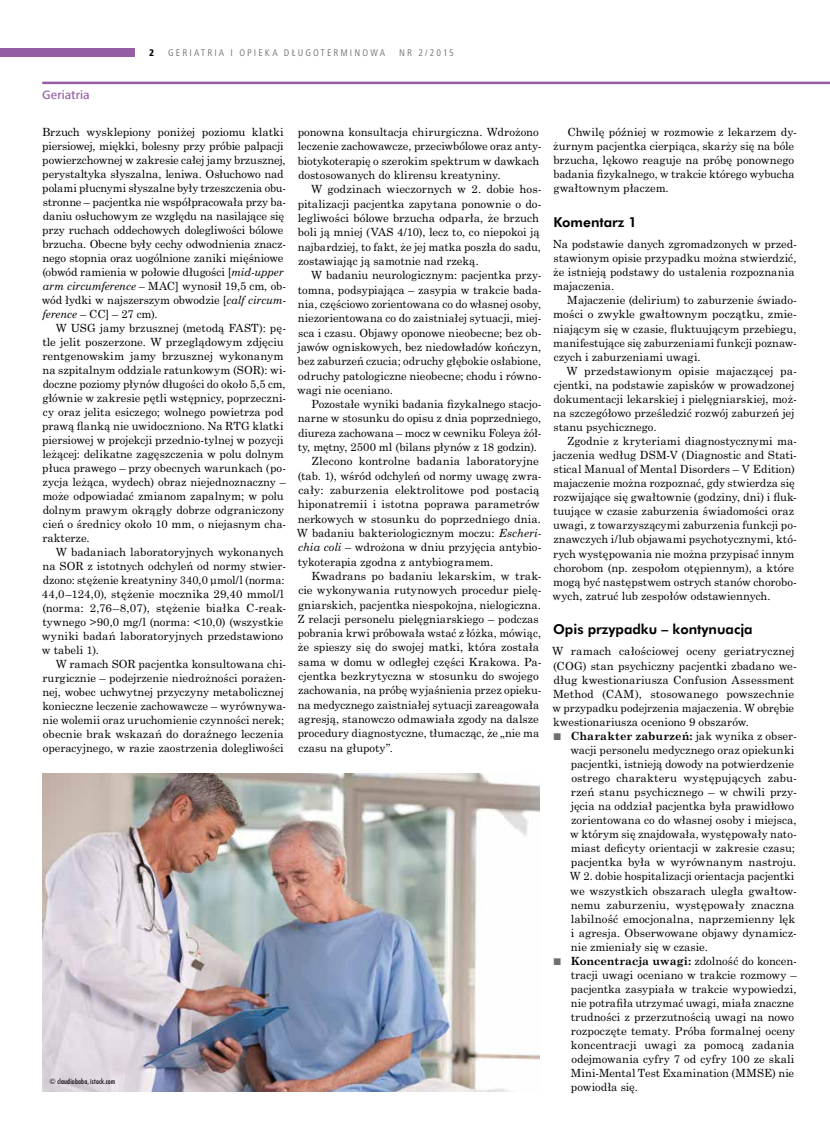
<style>
.page{position:relative;width:830px;height:1134px;background:#fff}
.page>*{position:absolute;margin:0;border:0;box-sizing:border-box;transform-origin:0 0}
.t1{font:800 13.75px "Futurum Ibis EE";color:#000}
.t2{font:500 12.5px "Frutiger Next LTW1 G";letter-spacing:.005em;color:#945ea4}
.t3{font:11.25px/14.1px "Century Schoolbook Pro Greek MP";color:#000}
.t4{font:condensed 10px "Frutiger Next LTW1 G";letter-spacing:.21em;color:#6e6e6e}
.t5{font:800 condensed 10px "Frutiger Next LTW1 G";color:#000}
.t6{font:500 condensed 7.5px "Futurum Ibis EE";letter-spacing:.02em;color:#000}
.s1{font-style:italic}
.s2{font-family:"Frutiger Next LTW1 G";font-weight:500;font-stretch:condensed;font-size:10px;color:#6e6e6e}
.s3{font-weight:700}
</style>
<div class="page">
<div style="left:0;top:48px;width:135px;height:9px;background:#945ea4"></div>
<hr style="left:42px;top:82px;width:787px;height:2px;background:#945ea4">
<img style="left:43px;top:773px;width:496px;height:318px">
<p class="t5" style="left:149px;top:47px;width:7px">2</p>
<p class="t4" style="left:168px;top:45px;width:218px">GERIATRIA I OPIEKA DŁUGOTERMINOWA</p>
<p class="t4" style="left:399px;top:45px;width:56px">NR 2/2015</p>
<p class="t2" style="left:42px;top:87px;width:49px">Geriatria</p>
<p class="t3" style="left:42px;top:125px;width:246px">Brzuch wysklepiony poniżej poziomu klatki piersiowej, miękki, bolesny przy próbie palpacji powierzchownej w zakresie całej jamy brzusznej, perystaltyka słyszalna, leniwa. Osłuchowo nad polami płucnymi słyszalne były trzeszczenia obu‑ stronne – pacjentka nie współpracowała przy ba‑ daniu osłuchowym ze względu na nasilające się przy ruchach oddechowych dolegliwości bólowe brzucha. Obecne były cechy odwodnienia znacz‑ nego stopnia oraz uogólnione zaniki mięśniowe (obwód ramienia w połowie długości [<span class="s1">mid‑upper arm circumference –</span> MAC] wynosił 19,5 cm, ob‑ wód łydki w najszerszym obwodzie [<span class="s1">calf circum‑ ference</span> – CC] – 27 cm).</p>
<p class="t3" style="left:42px;top:321px;width:245px;text-indent:13px">W USG jamy brzusznej (metodą FAST): pę‑ tle jelit poszerzone. W przeglądowym zdjęciu rentgenowskim jamy brzusznej wykonanym na szpitalnym oddziale ratunkowym (SOR): wi‑ doczne poziomy płynów długości do około 5,5 cm, głównie w zakresie pętli wstępnicy, poprzeczni‑ cy oraz jelita esiczego; wolnego powietrza pod prawą flanką nie uwidoczniono. Na RTG klatki piersiowej w projekcji przednio-tylnej w pozycji leżącej: delikatne zagęszczenia w polu dolnym płuca prawego – przy obecnych warunkach (po‑ zycja leżąca, wydech) obraz niejednoznaczny – może odpowiadać zmianom zapalnym; w polu dolnym prawym okrągły dobrze odgraniczony cień o średnicy około 10 mm, o niejasnym cha‑ rakterze.</p>
<p class="t3" style="left:42px;top:545px;width:246px;text-indent:14px">W badaniach laboratoryjnych wykonanych na SOR z istotnych odchyleń od normy stwier‑ dzono: stężenie kreatyniny 340,0 µmol/l (norma:<br>44,0–124,0), stężenie mocznika 29,40 mmol/l (norma: 2,76–8,07), stężenie białka C‑reak‑ tywnego &gt;90,0 mg/l (norma: &lt;10,0) (wszystkie wyniki badań laboratoryjnych przedstawiono w tabeli 1).</p>
<p class="t3" style="left:42px;top:657px;width:245px;text-indent:13px">W ramach SOR pacjentka konsultowana chi‑ rurgicznie – podejrzenie niedrożności porażen‑ nej, wobec uchwytnej przyczyny metabolicznej konieczne leczenie zachowawcze – wyrównywa‑ nie wolemii oraz uruchomienie czynności nerek; obecnie brak wskazań do doraźnego leczenia operacyjnego, w razie zaostrzenia dolegliwości</p>
<p class="t3" style="left:297px;top:125px;width:245px">ponowna konsultacja chirurgiczna. Wdrożono leczenie zachowawcze, przeciwbólowe oraz anty‑ biotykoterapię o szerokim spektrum w dawkach dostosowanych do klirensu kreatyniny.</p>
<p class="t3" style="left:297px;top:182px;width:245px;text-indent:13px">W godzinach wieczornych w 2. dobie hos‑ pitalizacji pacjentka zapytana ponownie o do‑ legliwości bólowe brzucha odparła, że brzuch boli ją mniej (VAS 4/10), lecz to, co niepokoi ją najbardziej, to fakt, że jej matka poszła do sadu, zostawiając ją samotnie nad rzeką.</p>
<p class="t3" style="left:297px;top:268px;width:246px;text-align:justify;text-indent:14px">W badaniu neurologicznym: pacjentka przy‑ tomna, podsypiająca – zasypia w trakcie bada‑ nia, częściowo zorientowana co do własnej osoby, niezorientowana co do zaistniałej sytuacji, miej‑ sca i czasu. Objawy oponowe nieobecne; bez ob‑ jawów ogniskowych, bez niedowładów kończyn, bez zaburzeń czucia; odruchy głębokie osłabione, odruchy patologiczne nieobecne; chodu i równo‑ wagi nie oceniano.</p>
<p class="t3" style="left:311px;top:397px;width:231px">Pozostałe wyniki badania fizykalnego stacjo‑</p>
<p class="t3" style="left:298px;top:411px;width:245px">narne w stosunku do opisu z dnia poprzedniego,</p>
<p class="t3" style="left:298px;top:425px;width:245px">diureza zachowana – mocz w cewniku Foleya żół‑</p>
<p class="t3" style="left:297px;top:440px;width:240px">ty, mętny, 2500 ml (bilans płynów z 18 godzin).</p>
<p class="t3" style="left:312px;top:454px;width:228px">Zlecono kontrolne badania laboratoryjne</p>
<p class="t3" style="left:297px;top:468px;width:245px">(tab. 1), wśród odchyleń od normy uwagę zwra‑</p>
<p class="t3" style="left:298px;top:483px;width:243px">cały: zaburzenia elektrolitowe pod postacią</p>
<p class="t3" style="left:298px;top:497px;width:243px">hiponatremii i istotna poprawa parametrów</p>
<p class="t3" style="left:298px;top:511px;width:244px">nerkowych w stosunku do poprzedniego dnia.</p>
<p class="t3" style="left:297px;top:525px;width:246px">W badaniu bakteriologicznym moczu: <span class="s1">Escheri‑</span></p>
<p class="t3" style="left:298px;top:540px;width:245px"><span class="s1">chia coli</span> – wdrożona w dniu przyjęcia antybio‑</p>
<p class="t3" style="left:297px;top:554px;width:197px">tykoterapia zgodna z antybiogramem.</p>
<p class="t3" style="left:311px;top:568px;width:231px">Kwadrans po badaniu lekarskim, w trak‑</p>
<p class="t3" style="left:298px;top:583px;width:245px">cie wykonywania rutynowych procedur pielę‑</p>
<p class="t3" style="left:298px;top:597px;width:244px">gniarskich, pacjentka niespokojna, nielogiczna.</p>
<p class="t3" style="left:297px;top:611px;width:242px">Z relacji personelu pielęgniarskiego – podczas</p>
<p class="t3" style="left:297px;top:626px;width:245px">pobrania krwi próbowała wstać z łóżka, mówiąc,</p>
<p class="t3" style="left:297px;top:640px;width:243px">że spieszy się do swojej matki, która została</p>
<p class="t3" style="left:298px;top:654px;width:245px">sama w domu w odległej części Krakowa. Pa‑</p>
<p class="t3" style="left:298px;top:669px;width:242px">cjentka bezkrytyczna w stosunku do swojego</p>
<p class="t3" style="left:298px;top:683px;width:245px">zachowania, na próbę wyjaśnienia przez opieku‑</p>
<p class="t3" style="left:298px;top:697px;width:243px">na medycznego zaistniałej sytuacji zareagowała</p>
<p class="t3" style="left:298px;top:712px;width:242px">agresją, stanowczo odmawiała zgody na dalsze</p>
<p class="t3" style="left:297px;top:726px;width:243px">procedury diagnostyczne, tłumacząc, że „nie ma</p>
<p class="t3" style="left:298px;top:740px;width:96px">czasu na głupoty”.</p>
<p class="t6" style="left:50px;top:1077px;width:67px">© claudiobaba, istock.com</p>
<p class="t3" style="left:553px;top:125px;width:245px;text-indent:14px">Chwilę później w rozmowie z lekarzem dy‑ żurnym pacjentka cierpiąca, skarży się na bóle brzucha, lękowo reaguje na próbę ponownego badania fizykalnego, w trakcie którego wybucha gwałtownym płaczem.</p>
<p class="t1" style="left:553px;top:214px;width:85px">Komentarz 1</p>
<p class="t3" style="left:552px;top:237px;width:245px">Na podstawie danych zgromadzonych w przed‑ stawionym opisie przypadku można stwierdzić, że istnieją podstawy do ustalenia rozpoznania majaczenia.</p>
<p class="t3" style="left:553px;top:293px;width:245px;text-align:justify;text-indent:14px">Majaczenie (delirium) to zaburzenie świado‑ mości o zwykle gwałtownym początku, zmie‑ niającym się w czasie, fluktuującym przebiegu, manifestujące się zaburzeniami funkcji poznaw‑ czych i zaburzeniami uwagi.</p>
<p class="t3" style="left:553px;top:363px;width:245px;text-indent:13px">W przedstawionym opisie majaczącej pa‑ cjentki, na podstawie zapisków w prowadzonej dokumentacji lekarskiej i pielęgniarskiej, moż‑ na szczegółowo prześledzić rozwój zaburzeń jej stanu psychicznego.</p>
<p class="t3" style="left:552px;top:434px;width:246px;text-indent:15px">Zgodnie z kryteriami diagnostycznymi ma‑ jaczenia według DSM‑V (Diagnostic and Stati‑ stical Manual of Mental Disorders – V Edition) majaczenie można rozpoznać, gdy stwierdza się rozwijające się gwałtownie (godziny, dni) i fluk‑ tuujące w czasie zaburzenia świadomości oraz uwagi, z towarzyszącymi zaburzenia funkcji po‑ znawczych i/lub objawami psychotycznymi, któ‑ rych występowania nie można przypisać innym chorobom (np. zespołom otępiennym), a które mogą być następstwem ostrych stanów chorobo‑ wych, zatruć lub zespołów odstawiennych.</p>
<p class="t1" style="left:553px;top:621px;width:201px">Opis przypadku – kontynuacja</p>
<p class="t3" style="left:552px;top:644px;width:246px">W ramach całościowej oceny geriatrycznej (COG) stan psychiczny pacjentki zbadano we‑ dług kwestionariusza Confusion Assessment Method (CAM), stosowanego powszechnie w przypadku podejrzenia majaczenia. W obrębie kwestionariusza oceniono 9 obszarów.</p>
<p class="t3" style="left:569px;top:728px;width:228px;text-indent:-17px"><span class="s2">■</span> <span class="s3">Charakter zaburzeń:</span> jak wynika z obser‑ wacji personelu medycznego oraz opiekunki pacjentki, istnieją dowody na potwierdzenie ostrego charakteru występujących zabu‑ rzeń stanu psychicznego – w chwili przy‑ jęcia na oddział pacjentka była prawidłowo zorientowana co do własnej osoby i miejsca, w którym się znajdowała, występowały nato‑ miast deficyty orientacji w zakresie czasu; pacjentka była w wyrównanym nastroju.<br>W 2. dobie hospitalizacji orientacja pacjentki we wszystkich obszarach uległa gwałtow‑ nemu zaburzeniu, występowały znaczna labilność emocjonalna, naprzemienny lęk i agresja. Obserwowane objawy dynamicz‑ nie zmieniały się w czasie.</p>
<p class="t3" style="left:570px;top:953px;width:227px;text-indent:-18px"><span class="s2">■</span> <span class="s3">Koncentracja uwagi:</span> zdolność do koncen‑ tracji uwagi oceniano w trakcie rozmowy – pacjentka zasypiała w trakcie wypowiedzi, nie potrafiła utrzymać uwagi, miała znaczne trudności z przerzutnością uwagi na nowo rozpoczęte tematy. Próba formalnej oceny koncentracji uwagi za pomocą zadania odejmowania cyfry 7 od cyfry 100 ze skali Mini‑Mental Test Examination (MMSE) nie powiodła się.</p>
</div>
